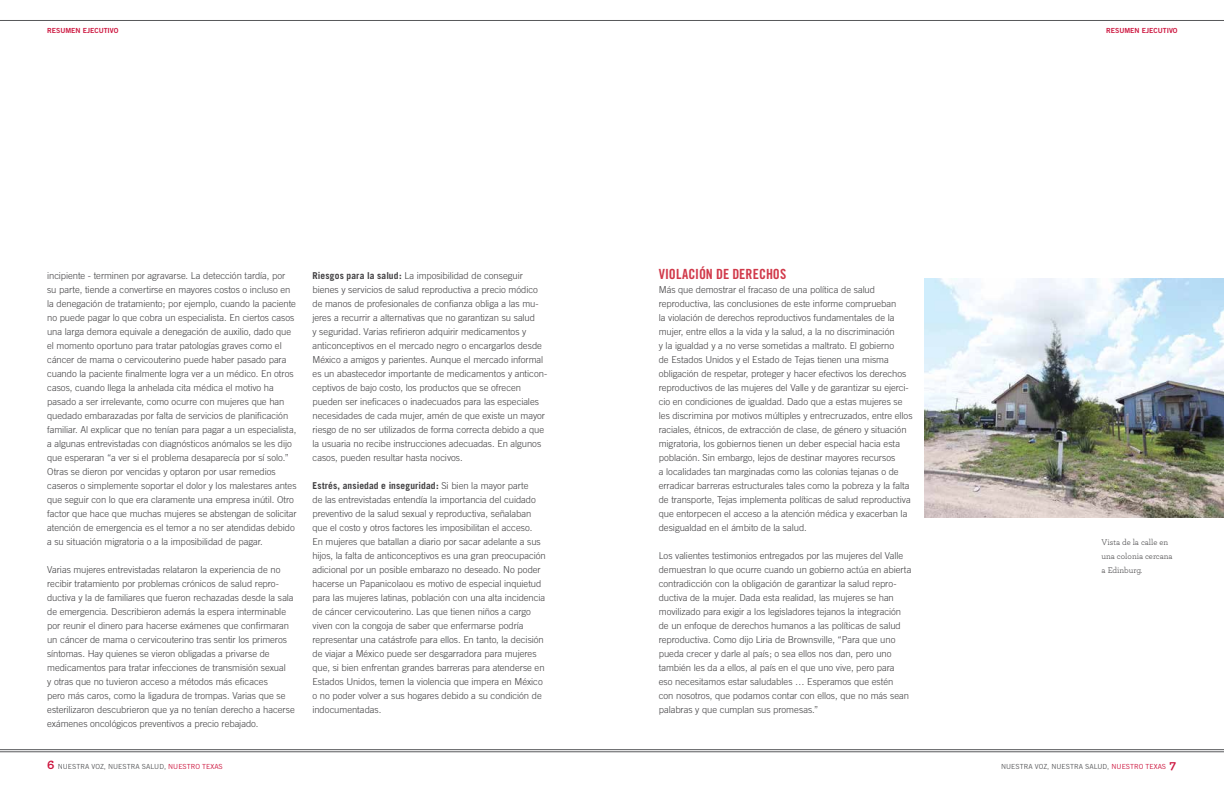
<style>
.page{position:relative;width:1224px;height:792px;background:#fff}
.page>*{position:absolute;margin:0;border:0;box-sizing:border-box;transform-origin:0 0}
.t1{font:14px "Trade Gothic Bold Cond Twenty";color:#d1394a}
.t2{font:300 9.5px/14px "Trade Gothic";letter-spacing:-.005em;color:#414042}
.t3{font:8.5px/14px "Archer";letter-spacing:-.005em;color:#414042}
.t4{font:7px "Trade Gothic";color:#58595b}
.t5{font:7px "Trade Gothic Bold Two";color:#cd163f}
.s1{font-weight:700}
.s2{font-family:"Archer";font-weight:700;font-size:13px;color:#cd163f}
.s3{color:#cd163f}
</style>
<div class="page">
<hr style="left:0;top:752px;width:1224px;height:1px;background:#58595b">
<hr style="left:0;top:749px;width:1224px;height:1px;background:#58595b">
<hr style="left:0;top:20px;width:1224px;height:1px;background:#58595b">
<img style="left:925px;top:279px;width:299px;height:238px">
<p class="t5" style="left:47px;top:26px;width:73px">RESUMEN EJECUTIVO</p>
<p class="t5" style="left:1106px;top:26px;width:73px">RESUMEN EJECUTIVO</p>
<p class="t2" style="left:47px;top:268px;width:251px">incipiente - terminen por agravarse. La detección tardía, por su parte, tiende a convertirse en mayores costos o incluso en la denegación de tratamiento; por ejemplo, cuando la paciente no puede pagar lo que cobra un especialista. En ciertos casos una larga demora equivale a denegación de auxilio, dado que el momento oportuno para tratar patologías graves como el cáncer de mama o cervicouterino puede haber pasado para cuando la paciente finalmente logra ver a un médico. En otros casos, cuando llega la anhelada cita médica el motivo ha pasado a ser irrelevante, como ocurre con mujeres que han quedado embarazadas por falta de servicios de planificación familiar. Al explicar que no tenían para pagar a un especialista, a algunas entrevistadas con diagnósticos anómalos se les dijo que esperaran “a ver si el problema desaparecía por sí solo.” Otras se dieron por vencidas y optaron por usar remedios caseros o simplemente soportar el dolor y los malestares antes que seguir con lo que era claramente una empresa inútil. Otro factor que hace que muchas mujeres se abstengan de solicitar atención de emergencia es el temor a no ser atendidas debido a su situación migratoria o a la imposibilidad de pagar.</p>
<p class="t2" style="left:47px;top:562px;width:249px">Varias mujeres entrevistadas relataron la experiencia de no recibir tratamiento por problemas crónicos de salud repro&shy;ductiva y la de familiares que fueron rechazadas desde la sala de emergencia. Describieron además la espera interminable por reunir el dinero para hacerse exámenes que confirmaran un cáncer de mama o cervicouterino tras sentir los primeros síntomas. Hay quienes se vieron obligadas a privarse de medicamentos para tratar infecciones de transmisión sexual<br>y otras que no tuvieron acceso a métodos más eficaces<br>pero más caros, como la ligadura de trompas. Varias que se esterilizaron descubrieron que ya no tenían derecho a hacerse exámenes oncológicos preventivos a precio rebajado.</p>
<p class="t2" style="left:312px;top:268px;width:236px"><span class="s1">Riesgos para la salud:</span> La imposibilidad de conseguir bienes y servicios de salud reproductiva a precio módico de manos de profesionales de confianza obliga a las mu&shy;jeres a recurrir a alternativas que no garantizan su salud<br>y seguridad. Varias refirieron adquirir medicamentos y anticonceptivos en el mercado negro o encargarlos desde México a amigos y parientes. Aunque el mercado informal es un abastecedor importante de medicamentos y anticon&shy;ceptivos de bajo costo, los productos que se ofrecen pueden ser ineficaces o inadecuados para las especiales necesidades de cada mujer, amén de que existe un mayor riesgo de no ser utilizados de forma correcta debido a que la usuaria no recibe instrucciones adecuadas. En algunos casos, pueden resultar hasta nocivos.</p>
<p class="t2" style="left:312px;top:478px;width:235px"><span class="s1">Estrés, ansiedad e inseguridad:</span> Si bien la mayor parte<br>de las entrevistadas entendía la importancia del cuidado preventivo de la salud sexual y reproductiva, señalaban que el costo y otros factores les imposibilitan el acceso.<br>En mujeres que batallan a diario por sacar adelante a sus hijos, la falta de anticonceptivos es una gran preocupación adicional por un posible embarazo no deseado. No poder hacerse un Papanicolaou es motivo de especial inquietud para las mujeres latinas, población con una alta incidencia de cáncer cervicouterino. Las que tienen niños a cargo viven con la congoja de saber que enfermarse podría representar una catástrofe para ellos. En tanto, la decisión de viajar a México puede ser desgarradora para mujeres que, si bien enfrentan grandes barreras para atenderse en Estados Unidos, temen la violencia que impera en México o no poder volver a sus hogares debido a su condición de indocumentadas.</p>
<h1 class="t1" style="left:659px;top:265px;width:129px">VIOLACIÓN DE DERECHOS</h1>
<p class="t2" style="left:659px;top:282px;width:255px">Más que demostrar el fracaso de una política de salud reproductiva, las conclusiones de este informe comprueban<br>la violación de derechos reproductivos fundamentales de la mujer, entre ellos a la vida y la salud, a la no discriminación<br>y la igualdad y a no verse sometidas a maltrato. El gobierno<br>de Estados Unidos y el Estado de Tejas tienen una misma obligación de respetar, proteger y hacer efectivos los derechos reproductivos de las mujeres del Valle y de garantizar su ejerci&shy;cio en condiciones de igualdad. Dado que a estas mujeres se les discrimina por motivos múltiples y entrecruzados, entre ellos raciales, étnicos, de extracción de clase, de género y situación migratoria, los gobiernos tienen un deber especial hacia esta población. Sin embargo, lejos de destinar mayores recursos<br>a localidades tan marginadas como las colonias tejanas o de erradicar barreras estructurales tales como la pobreza y la falta de transporte, Tejas implementa políticas de salud reproductiva que entorpecen el acceso a la atención médica y exacerban la desigualdad en el ámbito de la salud.</p>
<p class="t2" style="left:659px;top:548px;width:254px">Los valientes testimonios entregados por las mujeres del Valle demuestran lo que ocurre cuando un gobierno actúa en abierta contradicción con la obligación de garantizar la salud repro&shy;ductiva de la mujer. Dada esta realidad, las mujeres se han movilizado para exigir a los legisladores tejanos la integración de un enfoque de derechos humanos a las políticas de salud reproductiva. Como dijo Liria de Brownsville, “Para que uno pueda crecer y darle al país; o sea ellos nos dan, pero uno también les da a ellos, al país en el que uno vive, pero para<br>eso necesitamos estar saludables … Esperamos que estén<br>con nosotros, que podamos contar con ellos, que no más sean palabras y que cumplan sus promesas.”</p>
<p class="t3" style="left:1102px;top:535px;width:73px">Vista de la calle en una colonia cercana a Edinburg.</p>
<p class="t4" style="left:47px;top:762px;width:177px"><span class="s2">6</span> NUESTRA VOZ, NUESTRA SALUD, <span class="s3">NUESTRO TEXAS</span></p>
<p class="t4" style="left:1001px;top:762px;width:177px">NUESTRA VOZ, NUESTRA SALUD, <span class="s3">NUESTRO TEXAS</span> <span class="s2">7</span></p>
</div>
